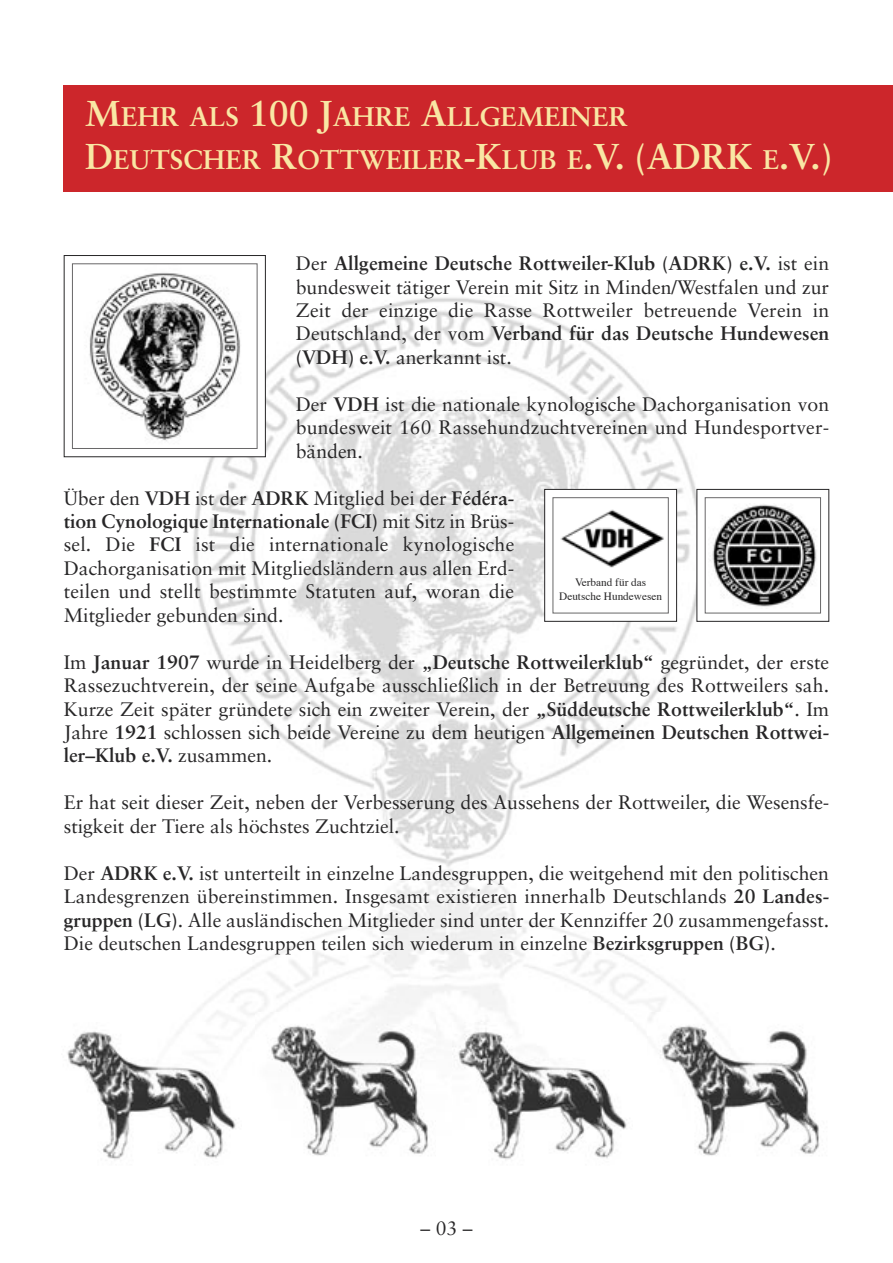
<style>
.page{position:relative;width:893px;height:1263px;background:#fff}
.page>*{position:absolute;margin:0;border:0;box-sizing:border-box;transform-origin:0 0}
.t1{font:700 27px/43.3px "Sabon";color:#f9e7a4}
.t2{font:19.5px/23.4px "Sabon";color:#272627;text-align:justify}
.t3{font:11.25px/13.5px "Times";color:#272627;text-align:center}
.s1{font-size:36px}
.s2{font-weight:700}
</style>
<div class="page">
<img style="left:63px;top:85px;width:830px;height:962px">
<div style="left:64px;top:85px;width:829px;height:106px;background:#cc262b"></div>
<div style="left:64px;top:255px;width:201px;height:202px;background:#fff"></div>
<div style="left:64px;top:255px;width:202px;height:202px;border:1px solid #272627"></div>
<img style="left:89px;top:273px;width:152px;height:168px">
<div style="left:72px;top:264px;width:185px;height:185px;border:1px solid #686768"></div>
<div style="left:697px;top:489px;width:132px;height:132px;background:#fff"></div>
<div style="left:696px;top:489px;width:133px;height:133px;border:1px solid #272627"></div>
<img style="left:710px;top:504px;width:107px;height:103px">
<div style="left:705px;top:497px;width:116px;height:116px;border:1px solid #686768"></div>
<div style="left:545px;top:489px;width:132px;height:132px;background:#fff"></div>
<div style="left:544px;top:489px;width:133px;height:133px;border:1px solid #272627"></div>
<img style="left:560px;top:509px;width:104px;height:59px">
<img style="left:63px;top:1022px;width:179px;height:138px">
<img style="left:256px;top:1013px;width:180px;height:143px">
<img style="left:453px;top:1022px;width:180px;height:138px">
<img style="left:647px;top:1013px;width:180px;height:143px">
<h1 class="t1" style="left:85px;top:97px;width:749px"><span class="s1">M</span>EHR ALS <span class="s1">100 J</span>AHRE <span class="s1">A</span>LLGEMEINER<br><span class="s1">D</span>EUTSCHER <span class="s1">R</span>OTTWEILER<span class="s1">-K</span>LUB E<span class="s1">.V. (ADRK</span> E<span class="s1">.V.)</span></h1>
<p class="t2" style="left:296px;top:253px;width:535px">Der <span class="s2">Allgemeine Deutsche Rottweiler-Klub (ADRK) e.V.</span> ist ein bundesweit tätiger Verein mit Sitz in Minden/Westfalen und zur Zeit der einzige die Rasse Rottweiler betreuende Verein in Deutschland, der vom <span class="s2">Verband für das Deutsche Hundewesen (VDH) e.V.</span> anerkannt ist.</p>
<p class="t2" style="left:296px;top:394px;width:535px">Der <span class="s2">VDH</span> ist die nationale kynologische Dachorganisation von bundesweit 160 Rassehundzuchtvereinen und Hundesportver&shy;bänden.</p>
<p class="t2" style="left:64px;top:488px;width:452px">Über den <span class="s2">VDH</span> ist der <span class="s2">ADRK</span> Mitglied bei der <span class="s2">Fédéra&shy;tion Cynologique Internationale (FCI)</span> mit Sitz in Brüs&shy;sel. Die <span class="s2">FCI</span> ist die internationale kynologische Dachorganisation mit Mitgliedsländern aus allen Erd&shy;teilen und stellt bestimmte Statuten auf, woran die Mitglieder gebunden sind.</p>
<p class="t2" style="left:64px;top:652px;width:767px">Im <span class="s2">Januar 1907</span> wurde in Heidelberg der <span class="s2">„Deutsche Rottweilerklub“</span> gegründet, der erste Rassezuchtverein, der seine Aufgabe ausschließlich in der Betreuung des Rottweilers sah.<br>Kurze Zeit später gründete sich ein zweiter Verein, der <span class="s2">„Süddeutsche Rottweilerklub“</span>. Im Jahre <span class="s2">1921</span> schlossen sich beide Vereine zu dem heutigen <span class="s2">Allgemeinen Deutschen Rottwei&shy;ler–Klub e.V.</span> zusammen.</p>
<p class="t2" style="left:64px;top:792px;width:767px">Er hat seit dieser Zeit, neben der Verbesserung des Aussehens der Rottweiler, die Wesensfe&shy;stigkeit der Tiere als höchstes Zuchtziel.</p>
<p class="t2" style="left:64px;top:863px;width:767px">Der <span class="s2">ADRK e.V.</span> ist unterteilt in einzelne Landesgruppen, die weitgehend mit den politischen Landesgrenzen übereinstimmen. Insgesamt existieren innerhalb Deutschlands <span class="s2">20 Landes&shy;gruppen (LG)</span>. Alle ausländischen Mitglieder sind unter der Kennziffer 20 zusammengefasst.<br>Die deutschen Landesgruppen teilen sich wiederum in einzelne <span class="s2">Bezirksgruppen (BG)</span>.</p>
<p class="t3" style="left:559px;top:577px;width:104px">Verband für das<br>Deutsche Hundewesen</p>
<p class="t2" style="left:420px;top:1218px;width:53px">– 03 –</p>
</div>
